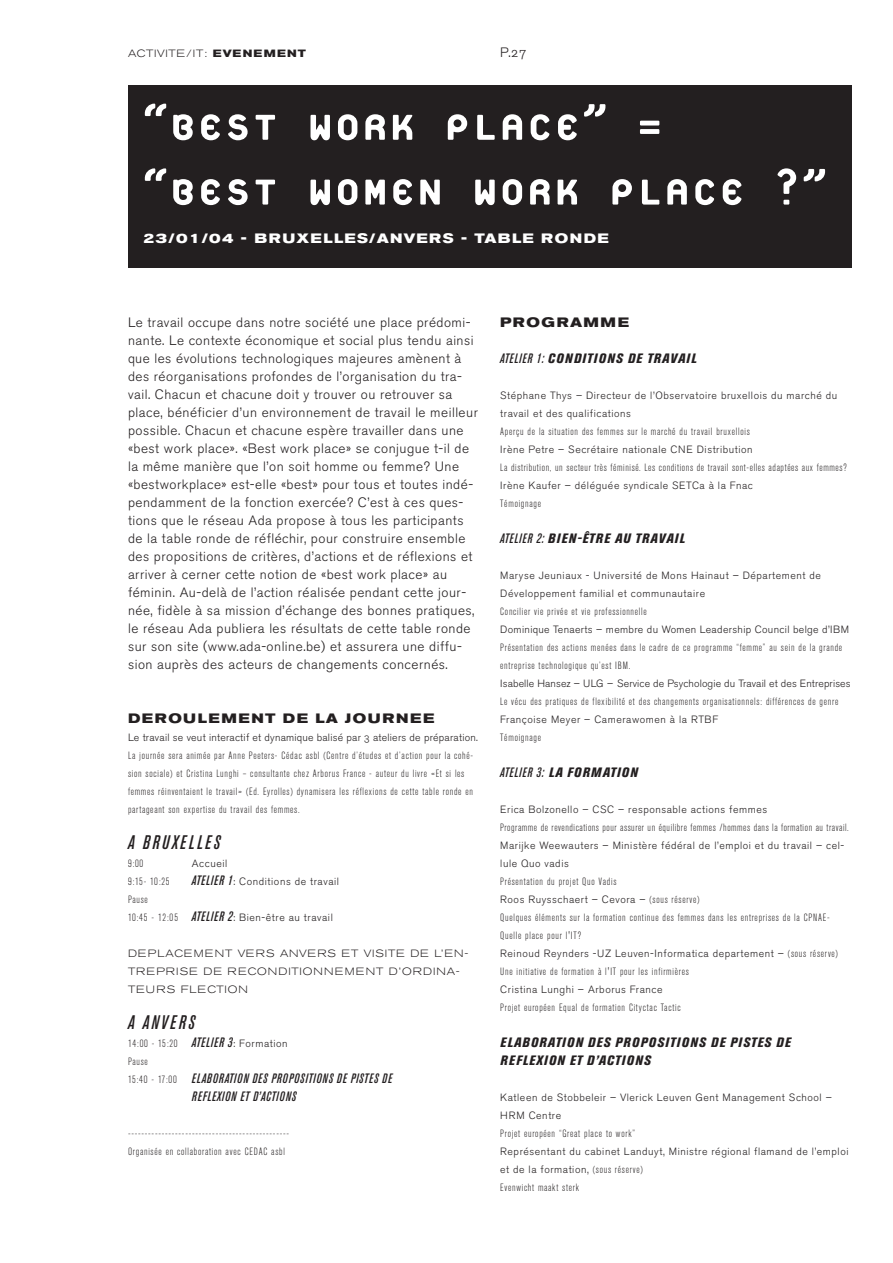
<style>
.page{position:relative;width:893px;height:1263px;background:#fff}
.page>*{position:absolute;margin:0;border:0;box-sizing:border-box;transform-origin:0 0}
.t1{font:800 54px/64.8px "Platelet";letter-spacing:.045em;color:#fff}
.t2{font:italic 500 condensed 19.5px "Akzidenz Grotesk BE";letter-spacing:.125em;color:#231f20}
.t3{font:13.5px/18px "Akzidenz Grotesk BE Light Os F";letter-spacing:.035em;color:#231f20}
.t4{font:italic 800 condensed 13.5px/18px "Akzidenz Grotesk BE";letter-spacing:.085em;color:#231f20}
.t5{font:italic 500 condensed 13.5px/18px "Akzidenz Grotesk BE";letter-spacing:.055em;color:#231f20}
.t6{font:700 expanded 13.5px "Akzidenz Grotesk BE";letter-spacing:.105em;color:#fff}
.t7{font:700 expanded 13.5px "Akzidenz Grotesk BE";letter-spacing:.125em;color:#231f20}
.t8{font:300 condensed 10.5px/18px "Akzidenz Grotesk BE";letter-spacing:.07em;color:#231f20}
.t9{font:10.5px/18px "Akzidenz Grotesk BE Light Os F";letter-spacing:.05em;color:#231f20}
.t10{font:300 expanded 10.5px/18px "Akzidenz Grotesk BE";letter-spacing:.095em;color:#231f20}
.t11{font:10.5px "Akzidenz Grotesk BE Light Os F";letter-spacing:.02em;color:#231f20}
.t12{font:10.5px "Akzidenz Grotesk BE Light Os F";letter-spacing:.01em;color:#231f20}
.t13{font:10.5px "Akzidenz Grotesk BE Light Os F";letter-spacing:.03em;color:#231f20}
.t14{font:300 expanded 10.5px "Akzidenz Grotesk BE";letter-spacing:.075em;color:#231f20}
.s1{font-weight:700}
.s2{font-family:"Akzidenz Grotesk BE";font-weight:500;font-style:italic;font-stretch:condensed;font-size:13.5px}
.s3{font-family:"Akzidenz Grotesk BE";font-weight:300;font-stretch:condensed}
.s4{font-weight:500;font-style:italic;font-size:13.5px}
.s5{font-family:"Akzidenz Grotesk BE Light Os F";font-weight:400;font-stretch:normal}
.s6{font-weight:300;font-style:normal;font-size:10.5px}
.s7{font-weight:500}
</style>
<div class="page">
<div style="left:128px;top:85px;width:723px;height:183px;background:#231f20"></div>
<p class="t14" style="left:128px;top:50px;width:179px">ACTIVITE/IT: <span class="s1">EVENEMENT</span></p>
<p class="t3" style="left:500px;top:45px;width:27px">P.27</p>
<h1 class="t1" style="left:143px;top:94px;width:685px">“BEST WORK PLACE” =<br>“BEST WOMEN WORK PLACE ?”</h1>
<p class="t6" style="left:143px;top:234px;width:467px">23/01/04 - BRUXELLES/ANVERS - TABLE RONDE</p>
<p class="t3" style="left:128px;top:315px;width:351px">Le travail occupe dans notre société une place prédomi&shy;nante. Le contexte économique et social plus tendu ainsi que les évolutions technologiques majeures amènent à des réorganisations profondes de l’organisation du tra&shy;vail. Chacun et chacune doit y trouver ou retrouver sa place, bénéficier d’un environnement de travail le meilleur possible. Chacun et chacune espère travailler dans une «best work place». «Best work place» se conjugue t-il de la même manière que l’on soit homme ou femme? Une «bestworkplace» est-elle «best» pour tous et toutes indé&shy;pendamment de la fonction exercée? C’est à ces ques&shy;tions que le réseau Ada propose à tous les participants de la table ronde de réfléchir, pour construire ensemble des propositions de critères, d’actions et de réflexions et arriver à cerner cette notion de «best work place» au féminin. Au-delà de l’action réalisée pendant cette jour&shy;née, fidèle à sa mission d’échange des bonnes pratiques, le réseau Ada publiera les résultats de cette table ronde sur son site (www.ada-online.be) et assurera une diffu&shy;sion auprès des acteurs de changements concernés.</p>
<p class="t7" style="left:128px;top:714px;width:308px">DEROULEMENT DE LA JOURNEE</p>
<p class="t11" style="left:128px;top:734px;width:351px">Le travail se veut interactif et dynamique balisé par 3 ateliers de préparation.</p>
<p class="t8" style="left:128px;top:747px;width:346px">La journée sera animée par Anne Peeters- Cédac asbl (Centre d’études et d’action pour la cohé&shy;sion sociale) et Cristina Lunghi – consultante chez Arborus France - auteur du livre «Et si les femmes réinventaient le travail» (Ed. Eyrolles) dynamisera les réflexions de cette table ronde en partageant son expertise du travail des femmes.</p>
<h2 class="t2" style="left:128px;top:835px;width:94px">A BRUXELLES</h2>
<p class="t8" style="left:128px;top:855px;width:17px">9:00</p>
<p class="t9" style="left:192px;top:856px;width:37px">Accueil</p>
<p class="t8" style="left:128px;top:873px;width:43px">9:15- 10:25</p>
<p class="t9" style="left:192px;top:874px;width:149px"><span class="s2">ATELIER 1</span>: Conditions de travail</p>
<p class="t8" style="left:128px;top:891px;width:21px">Pause</p>
<p class="t9" style="left:128px;top:910px;width:206px"><span class="s3">10:45 - 12:05</span> <span class="s2">ATELIER 2</span>: Bien-être au travail</p>
<p class="t10" style="left:128px;top:946px;width:342px">DEPLACEMENT VERS ANVERS ET VISITE DE L’EN-<br>TREPRISE DE RECONDITIONNEMENT D’ORDINA-<br>TEURS FLECTION</p>
<h2 class="t2" style="left:128px;top:1015px;width:69px">A ANVERS</h2>
<p class="t8" style="left:128px;top:1035px;width:161px">14:00 - 15:20 <span class="s4">ATELIER 3</span><span class="s5">: Formation<br></span>Pause</p>
<p class="t5" style="left:192px;top:1070px;width:202px;text-indent:-64px"><span class="s6">15:40 - 17:00</span> ELABORATION DES PROPOSITIONS DE PISTES DE<br>REFLEXION ET D’ACTIONS</p>
<p class="t8" style="left:128px;top:1125px;width:162px">------------------------------------------------<br>Organisée en collaboration avec CEDAC asbl</p>
<p class="t7" style="left:500px;top:318px;width:130px">PROGRAMME</p>
<p class="t4" style="left:500px;top:351px;width:198px"><span class="s7">ATELIER 1:</span> CONDITIONS DE TRAVAIL</p>
<p class="t9" style="left:500px;top:388px;width:338px">Stéphane Thys – Directeur de l’Observatoire bruxellois du marché du travail et des qualifications</p>
<p class="t8" style="left:500px;top:423px;width:251px">Aperçu de la situation des femmes sur le marché du travail bruxellois</p>
<p class="t9" style="left:500px;top:442px;width:254px">Irène Petre – Secrétaire nationale CNE Distribution</p>
<p class="t8" style="left:500px;top:459px;width:348px">La distribution, un secteur très féminisé. Les conditions de travail sont-elles adaptées aux femmes?</p>
<p class="t9" style="left:500px;top:478px;width:254px">Irène Kaufer – déléguée syndicale SETCa à la Fnac</p>
<p class="t8" style="left:500px;top:495px;width:42px">Témoignage</p>
<p class="t4" style="left:500px;top:531px;width:186px"><span class="s7">ATELIER 2:</span> BIEN-ÊTRE AU TRAVAIL</p>
<p class="t9" style="left:500px;top:568px;width:322px">Maryse Jeuniaux - Université de Mons Hainaut – Département de<br>Développement familial et communautaire</p>
<p class="t8" style="left:500px;top:603px;width:148px">Concilier vie privée et vie professionnelle</p>
<p class="t13" style="left:500px;top:626px;width:350px">Dominique Tenaerts – membre du Women Leadership Council belge d’IBM</p>
<p class="t8" style="left:500px;top:639px;width:343px">Présentation des actions menées dans le cadre de ce programme “femme” au sein de la grande entreprise technologique qu’est IBM.</p>
<p class="t12" style="left:500px;top:680px;width:352px">Isabelle Hansez – ULG – Service de Psychologie du Travail et des Entreprises</p>
<p class="t8" style="left:500px;top:693px;width:339px">Le vécu des pratiques de flexibilité et des changements organisationnels: différences de genre</p>
<p class="t9" style="left:500px;top:712px;width:219px">Françoise Meyer – Camerawomen à la RTBF</p>
<p class="t8" style="left:500px;top:729px;width:42px">Témoignage</p>
<p class="t4" style="left:500px;top:765px;width:139px"><span class="s7">ATELIER 3:</span> LA FORMATION</p>
<p class="t9" style="left:500px;top:802px;width:268px">Erica Bolzonello – CSC – responsable actions femmes</p>
<p class="t8" style="left:500px;top:819px;width:350px">Programme de revendications pour assurer un équilibre femmes /hommes dans la formation au travail.</p>
<p class="t9" style="left:500px;top:838px;width:345px">Marijke Weewauters – Ministère fédéral de l’emploi et du travail – cel&shy;lule Quo vadis</p>
<p class="t8" style="left:500px;top:873px;width:118px">Présentation du projet Quo Vadis</p>
<p class="t9" style="left:500px;top:892px;width:201px">Roos Ruysschaert – Cevora – <span class="s3">(sous réserve)</span></p>
<p class="t8" style="left:500px;top:909px;width:331px">Quelques éléments sur la formation continue des femmes dans les entreprises de la CPNAE-<br>Quelle place pour l'IT?</p>
<p class="t9" style="left:500px;top:946px;width:339px">Reinoud Reynders -UZ Leuven-Informatica departement – <span class="s3">(sous réserve)</span></p>
<p class="t8" style="left:500px;top:963px;width:190px">Une initiative de formation à l'IT pour les infirmières</p>
<p class="t9" style="left:500px;top:982px;width:164px">Cristina Lunghi – Arborus France</p>
<p class="t8" style="left:500px;top:999px;width:182px">Projet européen Equal de formation Cityctac Tactic</p>
<p class="t4" style="left:500px;top:1035px;width:292px">ELABORATION DES PROPOSITIONS DE PISTES DE<br>REFLEXION ET D’ACTIONS</p>
<p class="t9" style="left:500px;top:1090px;width:333px">Katleen de Stobbeleir – Vlerick Leuven Gent Management School –<br>HRM Centre</p>
<p class="t8" style="left:500px;top:1125px;width:136px">Projet européen “Great place to work”</p>
<p class="t9" style="left:500px;top:1144px;width:350px">Représentant du cabinet Landuyt, Ministre régional flamand de l’emploi et de la formation, <span class="s3">(sous réserve)</span></p>
<p class="t8" style="left:500px;top:1179px;width:80px">Evenwicht maakt sterk</p>
</div>
